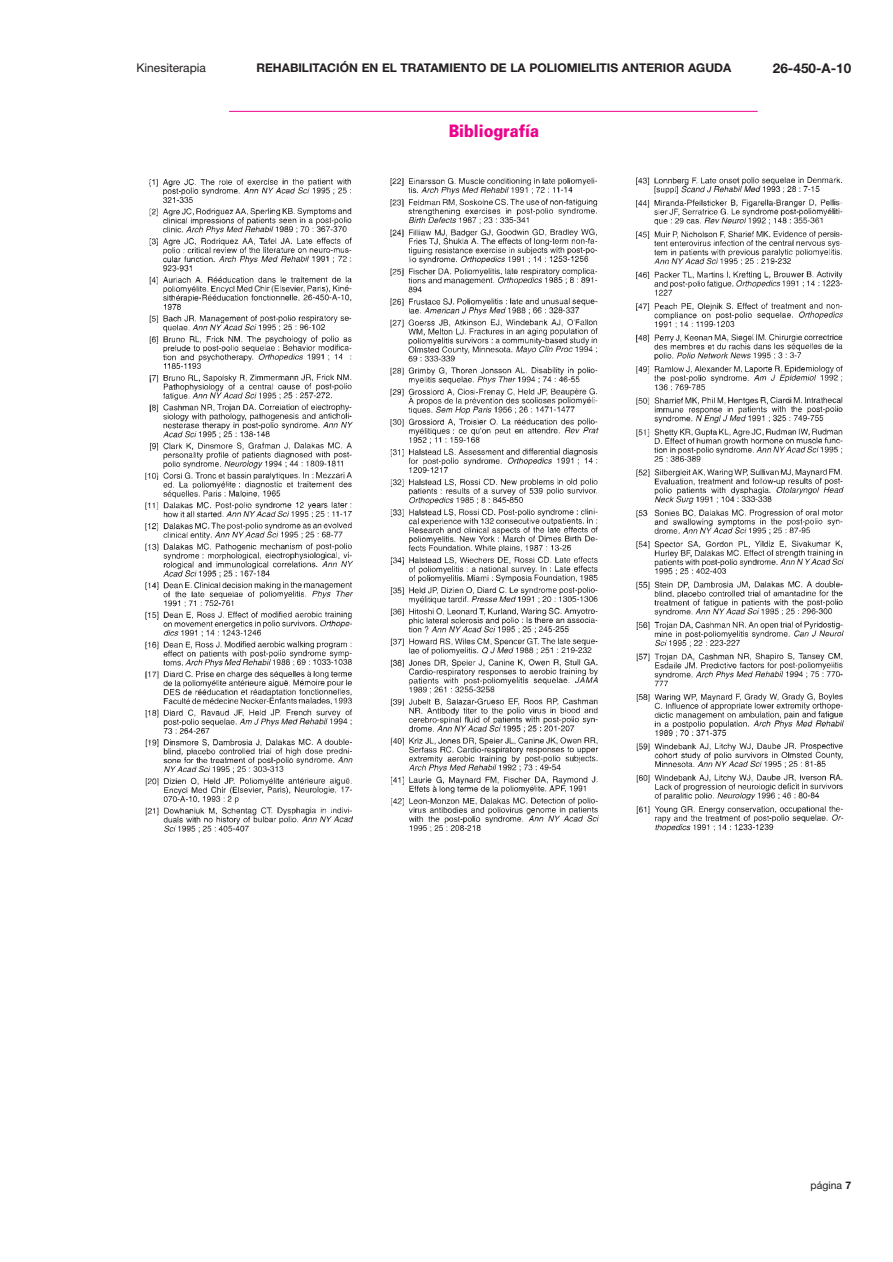
<style>
.page{position:relative;width:893px;height:1262px;background:#fff}
.page>*{position:absolute;margin:0;border:0;box-sizing:border-box;transform-origin:0 0}
.t1{font:900 17.25px "Univers";color:#ed028c;scale:.85 1}
.t2{font:700 13.5px "Helvetica Neue";color:#231f20}
.t3{font:700 12px "Helvetica Neue";color:#231f20}
.t4{font:12px "Helvetica Neue";color:#231f20}
.t5{font:10.5px "Helvetica Neue";color:#231f20}
.s1{font-weight:700}
</style>
<div class="page">
<img style="left:145px;top:176px;width:699px;height:657px">
<hr style="left:229px;top:111px;width:528px;height:1px;background:#ed028c">
<p class="t4" style="left:136px;top:64px;width:71px">Kinesiterapia</p>
<p class="t3" style="left:256px;top:64px;width:476px">REHABILITACIÓN EN EL TRATAMIENTO DE LA POLIOMIELITIS ANTERIOR AGUDA</p>
<h1 class="t1" style="left:448px;top:125px;width:108px">Bibliografía</h1>
<p class="t2" style="left:773px;top:64px;width:80px">26-450-A-10</p>
<p class="t5" style="left:810px;top:1182px;width:42px">página <span class="s1">7</span></p>
</div>
